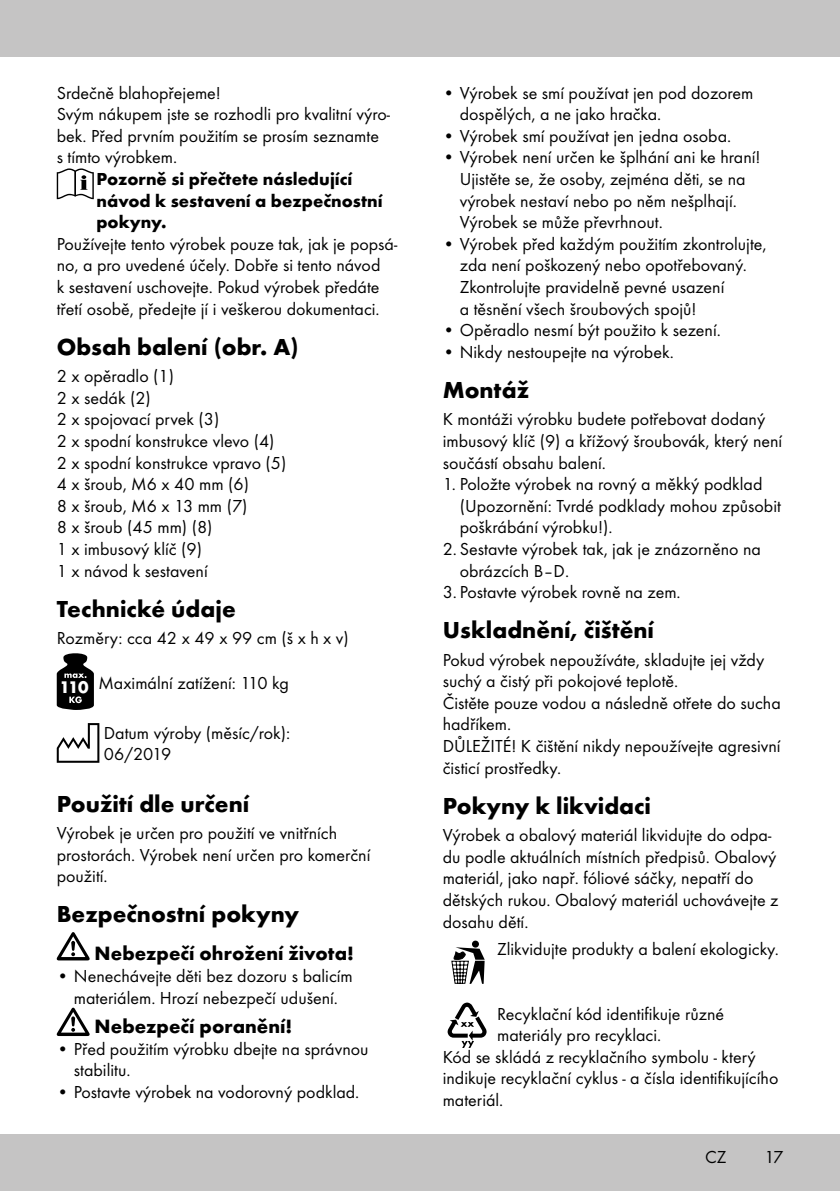
<style>
.page{position:relative;width:840px;height:1191px;background:#fff}
.page>*{position:absolute;margin:0;border:0;box-sizing:border-box;transform-origin:0 0}
.t1{font:700 24px "Futura TOT";color:#000}
.t2{font:700 20px "Futura TOT";color:#000}
.t3{font:18px/21.6px "Futura TOT Boo";color:#000}
.t4{font:700 18px/21.6px "Futura TOT";color:#000}
</style>
<div class="page">
<div style="left:0;top:1134px;width:839px;height:57px;background:#c5c4c4"></div>
<div style="left:0;top:0;width:839px;height:57px;background:#c5c4c4"></div>
<svg style="left:57px;top:168px;width:37px;height:31px"></svg>
<svg style="left:57px;top:653px;width:37px;height:57px"></svg>
<svg style="left:57px;top:723px;width:42px;height:39px"></svg>
<svg style="left:57px;top:932px;width:33px;height:28px"></svg>
<svg style="left:57px;top:1007px;width:33px;height:29px"></svg>
<svg style="left:471px;top:940px;width:7px;height:7px"></svg>
<svg style="left:451px;top:947px;width:33px;height:37px"></svg>
<svg style="left:447px;top:1002px;width:39px;height:46px"></svg>
<p class="t3" style="left:57px;top:82px;width:334px">Srdečně blahopřejeme!<br>Svým nákupem jste se rozhodli pro kvalitní výro&shy;bek. Před prvním použitím se prosím seznamte<br>s tímto výrobkem.</p>
<p class="t4" style="left:96px;top:168px;width:287px">Pozorně si přečtete následující návod k sestavení a bezpečnostní pokyny.</p>
<p class="t3" style="left:57px;top:233px;width:342px">Používejte tento výrobek pouze tak, jak je popsá&shy;no, a pro uvedené účely. Dobře si tento návod<br>k sestavení uschovejte. Pokud výrobek předáte třetí osobě, předejte jí i veškerou dokumentaci.</p>
<h1 class="t1" style="left:57px;top:332px;width:243px">Obsah balení (obr. A)</h1>
<p class="t3" style="left:57px;top:365px;width:231px">2 x opěradlo (1)<br>2 x sedák (2)<br>2 x spojovací prvek (3)<br>2 x spodní konstrukce vlevo (4)<br>2 x spodní konstrukce vpravo (5)<br>4 x šroub, M6 x 40 mm (6)<br>8 x šroub, M6 x 13 mm (7)<br>8 x šroub (45 mm) (8)<br>1 x imbusový klíč (9)<br>1 x návod k sestavení</p>
<h1 class="t1" style="left:57px;top:594px;width:180px">Technické údaje</h1>
<p class="t3" style="left:57px;top:627px;width:293px">Rozměry: cca 42 x 49 x 99 cm (š x h x v)</p>
<p class="t3" style="left:60px;top:672px;width:230px"><sub>110</sub> Maximální zatížení: 110 kg</p>
<p class="t3" style="left:104px;top:721px;width:188px">Datum výroby (měsíc/rok):<br>06/2019</p>
<h1 class="t1" style="left:57px;top:789px;width:194px">Použití dle určení</h1>
<p class="t3" style="left:57px;top:822px;width:315px">Výrobek je určen pro použití ve vnitřních prostorách. Výrobek není určen pro komerční použití.</p>
<h1 class="t1" style="left:57px;top:899px;width:243px">Bezpečnostní pokyny</h1>
<p class="t2" style="left:95px;top:941px;width:261px">Nebezpečí ohrožení života!</p>
<p class="t3" style="left:57px;top:965px;width:297px;text-align:center">• Nenechávejte děti bez dozoru s balicím materiálem. Hrozí nebezpečí udušení.</p>
<p class="t2" style="left:95px;top:1014px;width:199px">Nebezpečí poranění!</p>
<p class="t3" style="left:74px;top:1038px;width:296px;text-indent:-17px">• Před použitím výrobku dbejte na správnou stabilitu.</p>
<p class="t3" style="left:57px;top:1081px;width:304px">• Postavte výrobek na vodorovný podklad.</p>
<p class="t3" style="left:459px;top:82px;width:295px;text-indent:-17px">• Výrobek se smí používat jen pod dozorem dospělých, a ne jako hračka.</p>
<p class="t3" style="left:442px;top:125px;width:290px">• Výrobek smí používat jen jedna osoba.</p>
<p class="t3" style="left:459px;top:146px;width:302px;text-indent:-17px">• Výrobek není určen ke šplhání ani ke hraní!<br>Ujistěte se, že osoby, zejména děti, se na výrobek nestaví nebo po něm nešplhají.<br>Výrobek se může převrhnout.</p>
<p class="t3" style="left:459px;top:233px;width:308px;text-indent:-17px">• Výrobek před každým použitím zkontrolujte, zda není poškozený nebo opotřebovaný.<br>Zkontrolujte pravidelně pevné usazení<br>a těsnění všech šroubových spojů!</p>
<p class="t3" style="left:442px;top:319px;width:279px">• Opěradlo nesmí být použito k sezení.</p>
<p class="t3" style="left:442px;top:341px;width:232px">• Nikdy nestoupejte na výrobek.</p>
<h1 class="t1" style="left:442px;top:375px;width:88px">Montáž</h1>
<p class="t3" style="left:442px;top:408px;width:341px">K montáži výrobku budete potřebovat dodaný imbusový klíč (9) a křížový šroubovák, který není součástí obsahu balení.</p>
<p class="t3" style="left:459px;top:473px;width:322px;text-indent:-17px">1. Položte výrobek na rovný a měkký podklad (Upozornění: Tvrdé podklady mohou způsobit poškrábání výrobku!).</p>
<p class="t3" style="left:459px;top:538px;width:302px;text-indent:-17px">2. Sestavte výrobek tak, jak je znázorněno na obrázcích B–D.</p>
<p class="t3" style="left:442px;top:581px;width:239px">3. Postavte výrobek rovně na zem.</p>
<h1 class="t1" style="left:442px;top:615px;width:213px">Uskladnění, čištění</h1>
<p class="t3" style="left:442px;top:648px;width:339px">Pokud výrobek nepoužíváte, skladujte jej vždy suchý a čistý při pokojové teplotě.<br>Čistěte pouze vodou a následně otřete do sucha hadříkem.<br>DŮLEŽITÉ! K čištění nikdy nepoužívejte agresivní čisticí prostředky.</p>
<h1 class="t1" style="left:442px;top:791px;width:210px">Pokyny k likvidaci</h1>
<p class="t3" style="left:442px;top:824px;width:337px">Výrobek a obalový materiál likvidujte do odpa&shy;du podle aktuálních místních předpisů. Obalový materiál, jako např. fóliové sáčky, nepatří do dětských rukou. Obalový materiál uchovávejte z dosahu dětí.</p>
<p class="t3" style="left:497px;top:938px;width:283px">Zlikvidujte produkty a balení ekologicky.</p>
<p class="t3" style="left:497px;top:1002px;width:228px">Recyklační kód identifikuje různé</p>
<p class="t3" style="left:497px;top:1024px;width:165px">materiály pro recyklaci.</p>
<p class="t3" style="left:442px;top:1046px;width:314px">Kód se skládá z recyklačního symbolu - který</p>
<p class="t3" style="left:442px;top:1067px;width:337px">indikuje recyklační cyklus - a čísla identifikujícího</p>
<p class="t3" style="left:442px;top:1089px;width:62px">materiál.</p>
<p class="t3" style="left:704px;top:1146px;width:23px">CZ</p>
<p class="t3" style="left:764px;top:1146px;width:20px">17</p>
</div>
